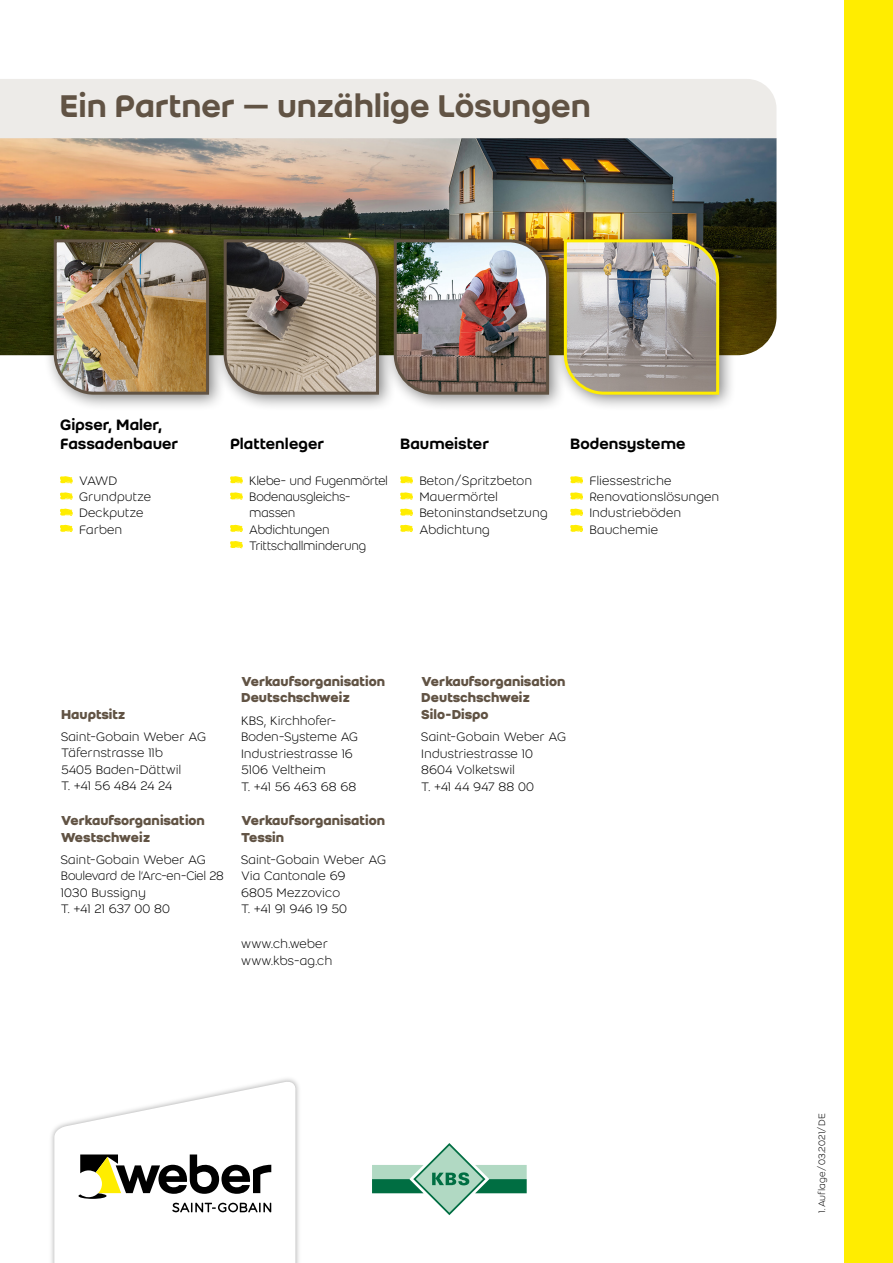
<style>
.page{position:relative;width:893px;height:1263px;background:#fff}
.page>*{position:absolute;margin:0;border:0;box-sizing:border-box;transform-origin:0 0}
.t1{font:500 34.5px "Weber";letter-spacing:-.01em;color:#615344}
.t2{font:500 16.5px/19.5px "Weber";color:#000}
.t3{font:700 14.25px/16.5px "Weber";color:#615344}
.t4{font:300 13.5px/16.5px "Weber";letter-spacing:-.005em;color:#000}
.t5{font:300 13.5px/16.2px "Weber";letter-spacing:-.025em;color:#000}
.t6{font:300 10.2px "Weber";letter-spacing:.01em;color:#000}
</style>
<div class="page">
<img style="left:0;top:138px;width:776px;height:217px">
<div style="left:0;top:79px;width:776px;height:59px;background:#edebe8"></div>
<div style="left:213px;top:228px;width:183px;height:184px;background:#000;opacity:.5"></div>
<svg style="left:226px;top:238px;width:154px;height:158px;background:#a29687"></svg>
<div style="left:383px;top:228px;width:183px;height:184px;background:#000;opacity:.5"></div>
<img style="left:392px;top:238px;width:159px;height:158px">
<div style="left:553px;top:228px;width:183px;height:184px;background:#000;opacity:.5"></div>
<svg style="left:562px;top:238px;width:159px;height:158px;background:#a9a493"></svg>
<div style="left:43px;top:228px;width:183px;height:184px;background:#000;opacity:.5"></div>
<img style="left:52px;top:238px;width:159px;height:158px">
<svg style="left:60px;top:476px;width:13px;height:7px"></svg>
<svg style="left:60px;top:492px;width:13px;height:8px"></svg>
<svg style="left:60px;top:508px;width:13px;height:8px"></svg>
<svg style="left:60px;top:525px;width:13px;height:7px"></svg>
<svg style="left:230px;top:476px;width:13px;height:7px"></svg>
<svg style="left:230px;top:492px;width:13px;height:8px"></svg>
<svg style="left:230px;top:525px;width:13px;height:7px"></svg>
<svg style="left:230px;top:541px;width:13px;height:7px"></svg>
<svg style="left:400px;top:476px;width:13px;height:7px"></svg>
<svg style="left:400px;top:492px;width:13px;height:8px"></svg>
<svg style="left:400px;top:508px;width:13px;height:8px"></svg>
<svg style="left:400px;top:525px;width:13px;height:7px"></svg>
<svg style="left:570px;top:476px;width:13px;height:7px"></svg>
<svg style="left:570px;top:492px;width:13px;height:8px"></svg>
<svg style="left:570px;top:508px;width:13px;height:8px"></svg>
<svg style="left:570px;top:525px;width:13px;height:7px"></svg>
<div style="left:845px;top:0;width:48px;height:1263px;background:#ffed00"></div>
<img style="left:51px;top:1078px;width:248px;height:185px">
<svg style="left:54px;top:1080px;width:241px;height:183px"></svg>
<svg style="left:372px;top:1143px;width:155px;height:72px"></svg>
<h1 class="t1" style="left:59px;top:80px;width:533px">Ein Partner — unzählige Lösungen</h1>
<p class="t2" style="left:60px;top:414px;width:120px">Gipser, Maler,<br>Fassadenbauer</p>
<p class="t4" style="left:79px;top:472px;width:74px">VAWD<br>Grundputze<br>Deckputze<br>Farben</p>
<p class="t2" style="left:230px;top:434px;width:96px">Plattenleger</p>
<p class="t5" style="left:249px;top:472px;width:140px">Klebe- und Fugenmörtel<br>Bodenausgleichs&shy;massen<br>Abdichtungen<br>Trittschallminderung</p>
<p class="t2" style="left:400px;top:434px;width:91px">Baumeister</p>
<p class="t4" style="left:419px;top:472px;width:130px">Beton / Spritzbeton<br>Mauermörtel<br>Betoninstandsetzung<br>Abdichtung</p>
<p class="t2" style="left:570px;top:434px;width:117px">Bodensysteme</p>
<p class="t4" style="left:589px;top:472px;width:132px">Fliessestriche<br>Renovationslösungen<br>Industrieböden<br>Bauchemie</p>
<p class="t3" style="left:61px;top:706px;width:66px">Hauptsitz</p>
<p class="t4" style="left:61px;top:728px;width:147px">Saint-Gobain Weber AG<br>Täfernstrasse 11b<br>5405 Baden-Dättwil<br>T. +41 56 484 24 24</p>
<p class="t3" style="left:61px;top:812px;width:146px">Verkaufsorganisation<br>Westschweiz</p>
<p class="t4" style="left:61px;top:851px;width:164px">Saint-Gobain Weber AG<br>Boulevard de l’Arc-en-Ciel 28<br>1030 Bussigny<br>T. +41 21 637 00 80</p>
<p class="t3" style="left:241px;top:673px;width:146px">Verkaufsorganisation<br>Deutschschweiz</p>
<p class="t4" style="left:241px;top:712px;width:119px">KBS, Kirchhofer-<br>Boden-Systeme AG<br>Industriestrasse 16<br>5106 Veltheim<br>T. +41 56 463 68 68</p>
<p class="t3" style="left:241px;top:812px;width:146px">Verkaufsorganisation<br>Tessin</p>
<p class="t4" style="left:241px;top:851px;width:147px">Saint-Gobain Weber AG<br>Via Cantonale 69<br>6805 Mezzovico<br>T. +41 91 946 19 50</p>
<p class="t4" style="left:241px;top:935px;width:93px">www.ch.weber www.kbs-ag.ch</p>
<p class="t3" style="left:421px;top:673px;width:146px">Verkaufsorganisation<br>Deutschschweiz<br>Silo-Dispo</p>
<p class="t4" style="left:421px;top:728px;width:147px">Saint-Gobain Weber AG<br>Industriestrasse 10<br>8604 Volketswil<br>T. +41 44 947 88 00</p>
<p class="t6" style="left:815px;top:1213px;width:101px;rotate:-90deg">1. Auflage / 03.2021 / DE</p>
</div>
